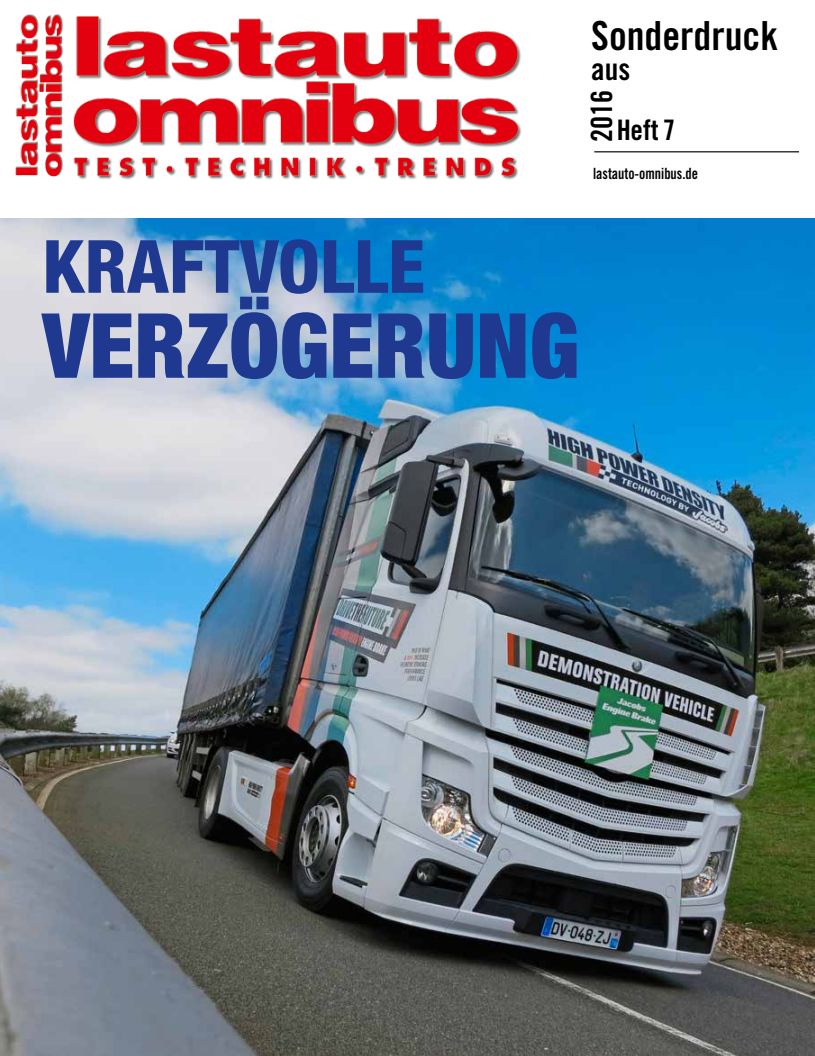
<style>
.page{position:relative;width:815px;height:1056px;background:#fff}
.page>*{position:absolute;margin:0;border:0;box-sizing:border-box;transform-origin:0 0}
.t1{font:900 condensed 90px "Helvetica Neue LT Std";color:#1e398f}
.t2{font:800 condensed 73.5px "Helvetica Neue LT Std";color:#1e398f}
.t3{font:40.12px "Trade Gothic LT Std Bd Cn 20";color:#000}
.t4{font:30.5px "Trade Gothic LT Std Bd Cn 20";color:#000}
.t5{font:29.25px "Trade Gothic LT Std Bd Cn 20";color:#000}
.t6{font:28.25px "Trade Gothic LT Std Bd Cn 20";color:#000}
.t7{font:15.5px "Trade Gothic LT Std Bd Cn 20";color:#000;scale:.91 1}
</style>
<div class="page">
<img style="left:0;top:218px;width:815px;height:838px">
<img style="left:73px;top:16px;width:449px;height:164px">
<img style="left:15px;top:14px;width:48px;height:163px">
<hr style="left:594px;top:151px;width:205px;height:1px;background:#000">
<h3 class="t3" style="left:591px;top:11px;width:188px">Sonderdruck</h3>
<h3 class="t4" style="left:591px;top:51px;width:41px">aus</h3>
<h3 class="t5" style="left:584px;top:142px;width:54px;rotate:-90deg">2016</h3>
<p class="t7" style="left:593px;top:164px;width:117px">lastauto-omnibus.de</p>
<h3 class="t6" style="left:617px;top:113px;width:60px">Heft 7</h3>
<h2 class="t2" style="left:43px;top:221px;width:384px">KRAFTVOLLE</h2>
<h1 class="t1" style="left:43px;top:290px;width:538px">VERZÖGERUNG</h1>
</div>
